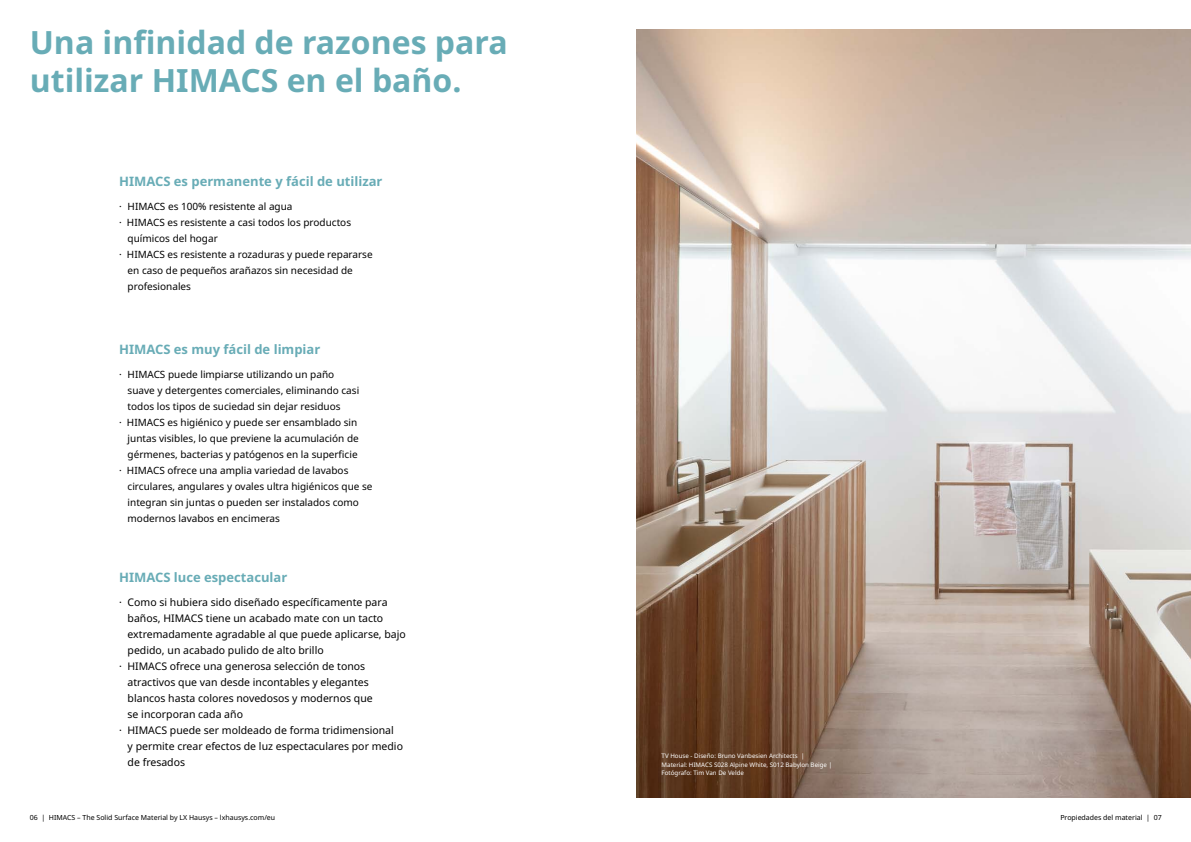
<style>
.page{position:relative;width:1191px;height:842px;background:#fff}
.page>*{position:absolute;margin:0;border:0;box-sizing:border-box;transform-origin:0 0}
.t1{font:700 32px/38px "Noto Sans";color:#68acb6}
.t2{font:700 13px "Noto Sans";color:#68acb6}
.t3{font:10.5px "Noto Sans";color:#000}
.t4{font:10px "Noto Sans";color:#000}
.t5{font:7px "Noto Sans";color:#000}
.t6{font:6.2px/8.4px "Noto Sans";color:#fff}
</style>
<div class="page">
<img style="left:636px;top:30px;width:555px;height:768px">
<h1 class="t1" style="left:30px;top:24px;width:479px">Una infinidad de razones para utilizar HIMACS en el baño.</h1>
<h2 class="t2" style="left:119px;top:172px;width:265px">HIMACS es permanente y fácil de utilizar</h2>
<p class="t4" style="left:119px;top:199px;width:175px">· HIMACS es 100% resistente al agua</p>
<p class="t4" style="left:119px;top:215px;width:233px">· HIMACS es resistente a casi todos los productos</p>
<p class="t4" style="left:128px;top:231px;width:92px">químicos del hogar</p>
<p class="t4" style="left:119px;top:247px;width:255px">· HIMACS es resistente a rozaduras y puede repararse</p>
<p class="t4" style="left:128px;top:263px;width:227px">en caso de pequeños arañazos sin necesidad de</p>
<p class="t4" style="left:128px;top:279px;width:65px">profesionales</p>
<h2 class="t2" style="left:119px;top:340px;width:203px">HIMACS es muy fácil de limpiar</h2>
<p class="t4" style="left:119px;top:367px;width:217px">· HIMACS puede limpiarse utilizando un paño</p>
<p class="t4" style="left:128px;top:383px;width:233px">suave y detergentes comerciales, eliminando casi</p>
<p class="t4" style="left:128px;top:399px;width:214px">todos los tipos de suciedad sin dejar residuos</p>
<p class="t4" style="left:119px;top:415px;width:240px">· HIMACS es higiénico y puede ser ensamblado sin</p>
<p class="t4" style="left:128px;top:431px;width:233px">juntas visibles, lo que previene la acumulación de</p>
<p class="t4" style="left:128px;top:447px;width:231px">gérmenes, bacterias y patógenos en la superficie</p>
<p class="t4" style="left:119px;top:463px;width:231px">· HIMACS ofrece una amplia variedad de lavabos</p>
<p class="t4" style="left:128px;top:479px;width:246px">circulares, angulares y ovales ultra higiénicos que se</p>
<p class="t4" style="left:128px;top:495px;width:233px">integran sin juntas o pueden ser instalados como</p>
<p class="t4" style="left:128px;top:511px;width:154px">modernos lavabos en encimeras</p>
<h2 class="t2" style="left:119px;top:568px;width:170px">HIMACS luce espectacular</h2>
<p class="t3" style="left:119px;top:595px;width:270px">· Como si hubiera sido diseñado específicamente para</p>
<p class="t3" style="left:128px;top:611px;width:257px">baños, HIMACS tiene un acabado mate con un tacto</p>
<p class="t3" style="left:128px;top:627px;width:280px">extremadamente agradable al que puede aplicarse, bajo</p>
<p class="t3" style="left:128px;top:643px;width:198px">pedido, un acabado pulido de alto brillo</p>
<p class="t3" style="left:119px;top:659px;width:248px">· HIMACS ofrece una generosa selección de tonos</p>
<p class="t3" style="left:128px;top:675px;width:243px">atractivos que van desde incontables y elegantes</p>
<p class="t3" style="left:128px;top:691px;width:247px">blancos hasta colores novedosos y modernos que</p>
<p class="t3" style="left:128px;top:707px;width:117px">se incorporan cada año</p>
<p class="t3" style="left:119px;top:723px;width:276px">· HIMACS puede ser moldeado de forma tridimensional</p>
<p class="t3" style="left:128px;top:739px;width:277px">y permite crear efectos de luz espectaculares por medio</p>
<p class="t3" style="left:128px;top:755px;width:59px">de fresados</p>
<p class="t6" style="left:661px;top:752px;width:172px">TV House - Diseño: Bruno Vanbesien Architects |<br>Material: HIMACS S028 Alpine White, S012 Babylon Beige |<br>Fotógrafo: Tim Van De Velde</p>
<p class="t5" style="left:30px;top:812px;width:247px">06 | HIMACS – The Solid Surface Material by LX Hausys – lxhausys.com/eu</p>
<p class="t5" style="left:1060px;top:812px;width:103px">Propiedades del material | 07</p>
</div>
